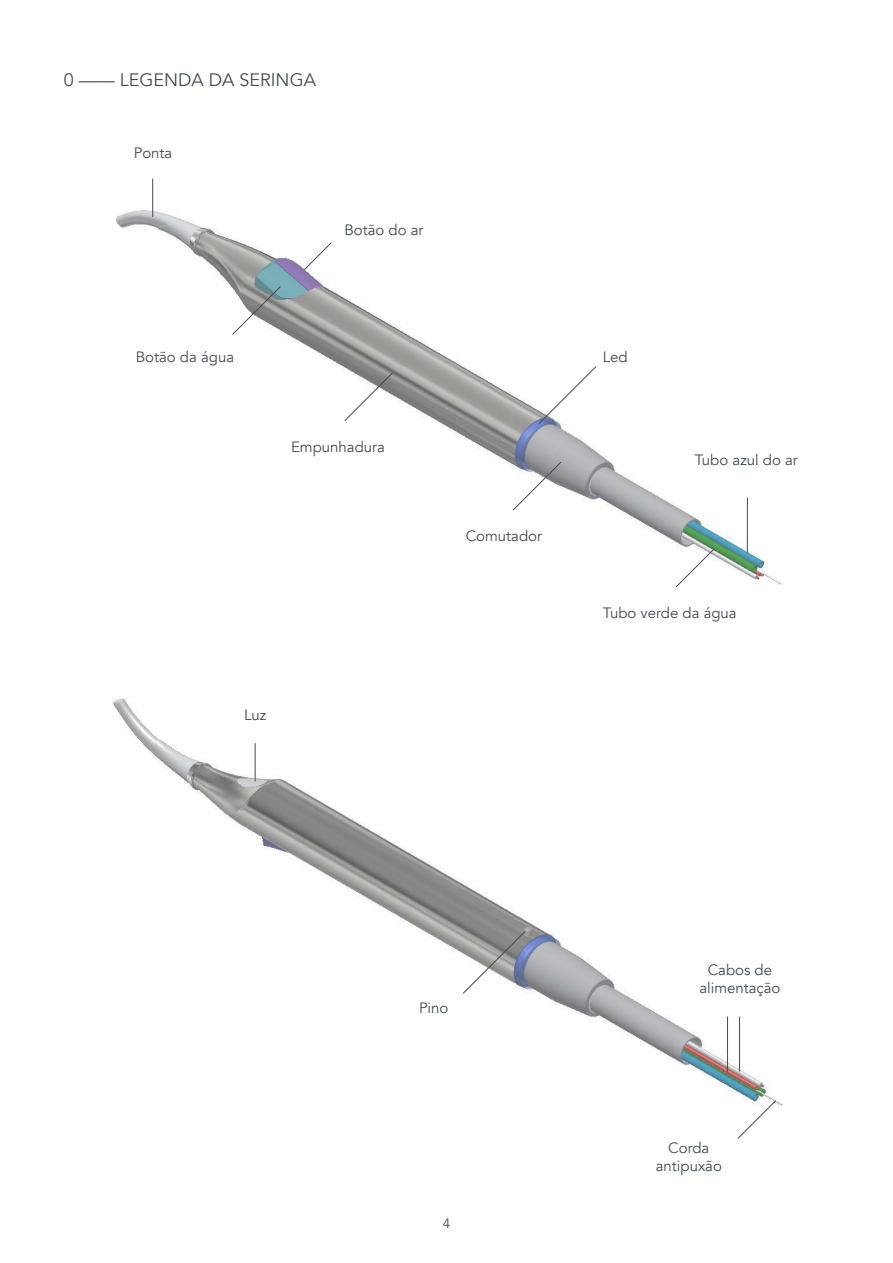
<style>
.page{position:relative;width:893px;height:1263px;background:#fff}
.page>*{position:absolute;margin:0;border:0;box-sizing:border-box;transform-origin:0 0}
.t1{font:18px "Avenir";color:#454c51}
.t2{font:15px/18px "Avenir";color:#454c51;text-align:center}
.t3{font:13.5px "Avenir";color:#454c51}
</style>
<div class="page">
<img style="left:115px;top:191px;width:667px;height:394px">
<img style="left:112px;top:698px;width:671px;height:408px">
<hr style="left:152px;top:179px;width:1px;height:38px;background:#454c51">
<hr style="left:255px;top:743px;width:1px;height:38px;background:#454c51">
<svg style="left:303px;top:242px;width:29px;height:29px"></svg>
<svg style="left:231px;top:286px;width:50px;height:50px"></svg>
<svg style="left:344px;top:372px;width:50px;height:50px"></svg>
<svg style="left:462px;top:930px;width:64px;height:64px"></svg>
<svg style="left:512px;top:461px;width:50px;height:50px"></svg>
<svg style="left:675px;top:548px;width:40px;height:39px"></svg>
<svg style="left:737px;top:1099px;width:40px;height:40px"></svg>
<hr style="left:747px;top:497px;width:1px;height:55px;background:#454c51">
<hr style="left:727px;top:1016px;width:1px;height:55px;background:#454c51">
<hr style="left:739px;top:1016px;width:1px;height:55px;background:#454c51">
<svg style="left:538px;top:365px;width:59px;height:60px"></svg>
<p class="t1" style="left:64px;top:69px;width:254px">0 —— LEGENDA DA SERINGA</p>
<p class="t2" style="left:134px;top:144px;width:40px">Ponta</p>
<p class="t2" style="left:344px;top:221px;width:81px">Botão do ar</p>
<p class="t2" style="left:136px;top:349px;width:100px">Botão da água</p>
<p class="t2" style="left:291px;top:438px;width:95px">Empunhadura</p>
<p class="t2" style="left:466px;top:527px;width:78px">Comutador</p>
<p class="t2" style="left:244px;top:706px;width:24px">Luz</p>
<p class="t2" style="left:603px;top:349px;width:27px">Led</p>
<p class="t2" style="left:695px;top:451px;width:105px">Tubo azul do ar</p>
<p class="t2" style="left:603px;top:604px;width:135px">Tubo verde da água</p>
<p class="t2" style="left:419px;top:999px;width:31px">Pino</p>
<p class="t3" style="left:443px;top:1215px;width:9px">4</p>
<p class="t2" style="left:699px;top:961px;width:83px">Cabos de alimentação</p>
<p class="t2" style="left:656px;top:1139px;width:68px">Corda antipuxão</p>
</div>
